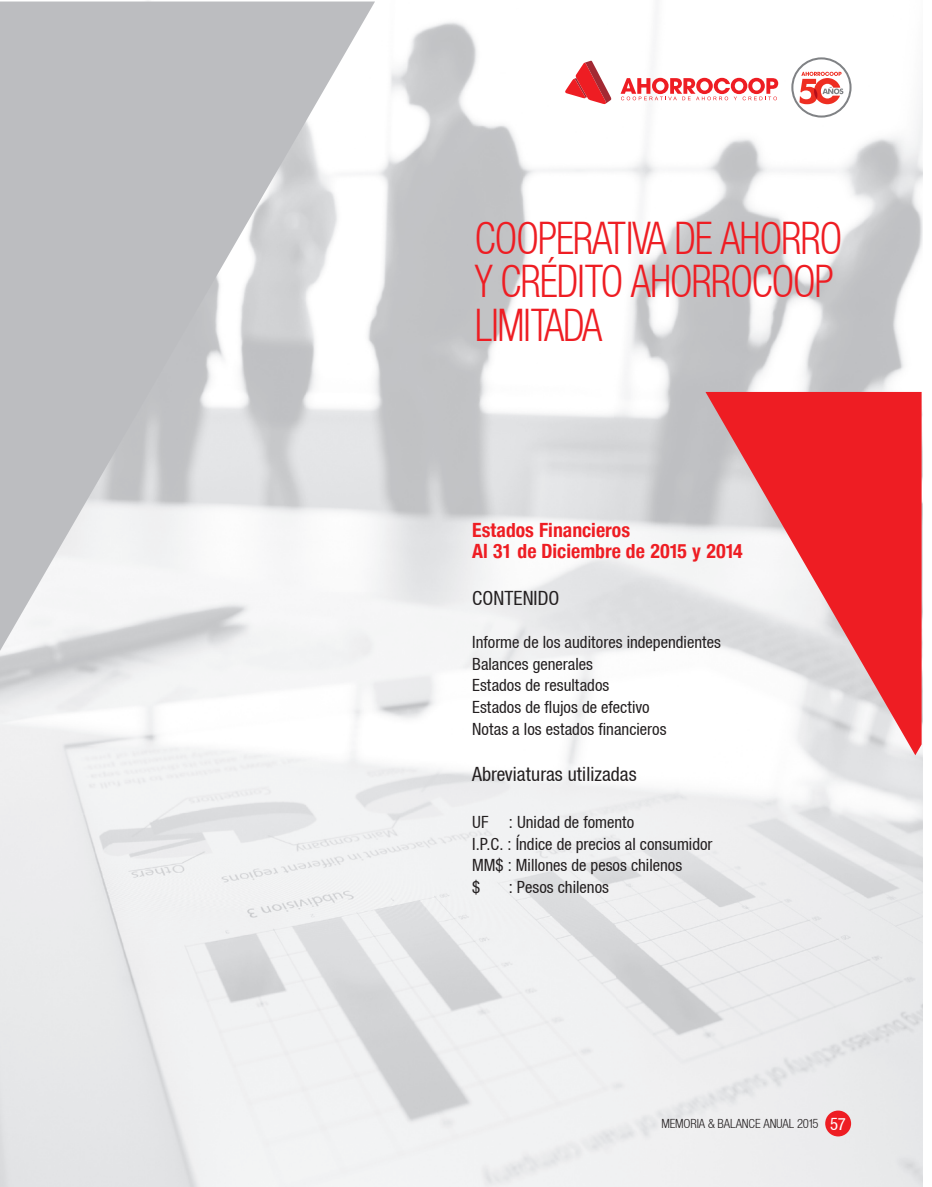
<style>
.page{position:relative;width:932px;height:1187px;background:#fff}
.page>*{position:absolute;margin:0;border:0;box-sizing:border-box;transform-origin:0 0}
.t1{font:48px/43.5px "Sans Light Cond";letter-spacing:-.025em;color:#ee1d23;scale:.9 1}
.t2{font:21px/21px "Sans Condensed BOLD";color:#ee1d23}
.t3{font:21px "Sans Condensed";color:#231f20}
.t4{font:18px/21.6px "Sans Condensed";color:#231f20}
.t5{font:13.5px "Sans Light Cond";letter-spacing:-.01em;color:#231f20}
.s1{font-family:"Sans Condensed";font-size:18px;color:#fff}
</style>
<div class="page">
<img style="left:0;top:1px;width:614px;height:591px">
<img style="left:614px;top:77px;width:307px;height:1109px">
<img style="left:0;top:592px;width:615px;height:594px">
<svg style="left:565px;top:60px;width:46px;height:44px"></svg>
<svg style="left:620px;top:78px;width:158px;height:22px"></svg>
<div style="left:824px;top:1110px;width:26px;height:26px;background:#ee1d23;border-radius:50%"></div>
<svg style="left:791px;top:57px;width:60px;height:60px"></svg>
<svg style="left:0;top:2px;width:375px;height:651px;fill:#bfc0c3"></svg>
<svg style="left:705px;top:392px;width:216px;height:363px;fill:#ee1d23"></svg>
<h1 class="t1" style="left:475px;top:215px;width:409px">COOPERATIVA DE AHORRO<br>Y CRÉDITO AHORROCOOP<br>LIMITADA</h1>
<p class="t2" style="left:472px;top:519px;width:272px">Estados Financieros<br>Al 31 de Diciembre de 2015 y 2014</p>
<p class="t3" style="left:472px;top:586px;width:89px">CONTENIDO</p>
<p class="t4" style="left:472px;top:631px;width:250px">Informe de los auditores independientes<br>Balances generales<br>Estados de resultados<br>Estados de flujos de efectivo<br>Notas a los estados financieros</p>
<p class="t3" style="left:472px;top:762px;width:166px">Abreviaturas utilizadas</p>
<p class="t4" style="left:472px;top:811px;width:242px">UF : Unidad de fomento<br>I.P.C. : Índice de precios al consumidor<br>MM$ : Millones de pesos chilenos<br>$</p>
<p class="t4" style="left:508px;top:875px;width:102px">: Pesos chilenos</p>
<p class="t5" style="left:661px;top:1115px;width:186px">MEMORIA &amp; BALANCE ANUAL 2015 <span class="s1">57</span></p>
</div>
